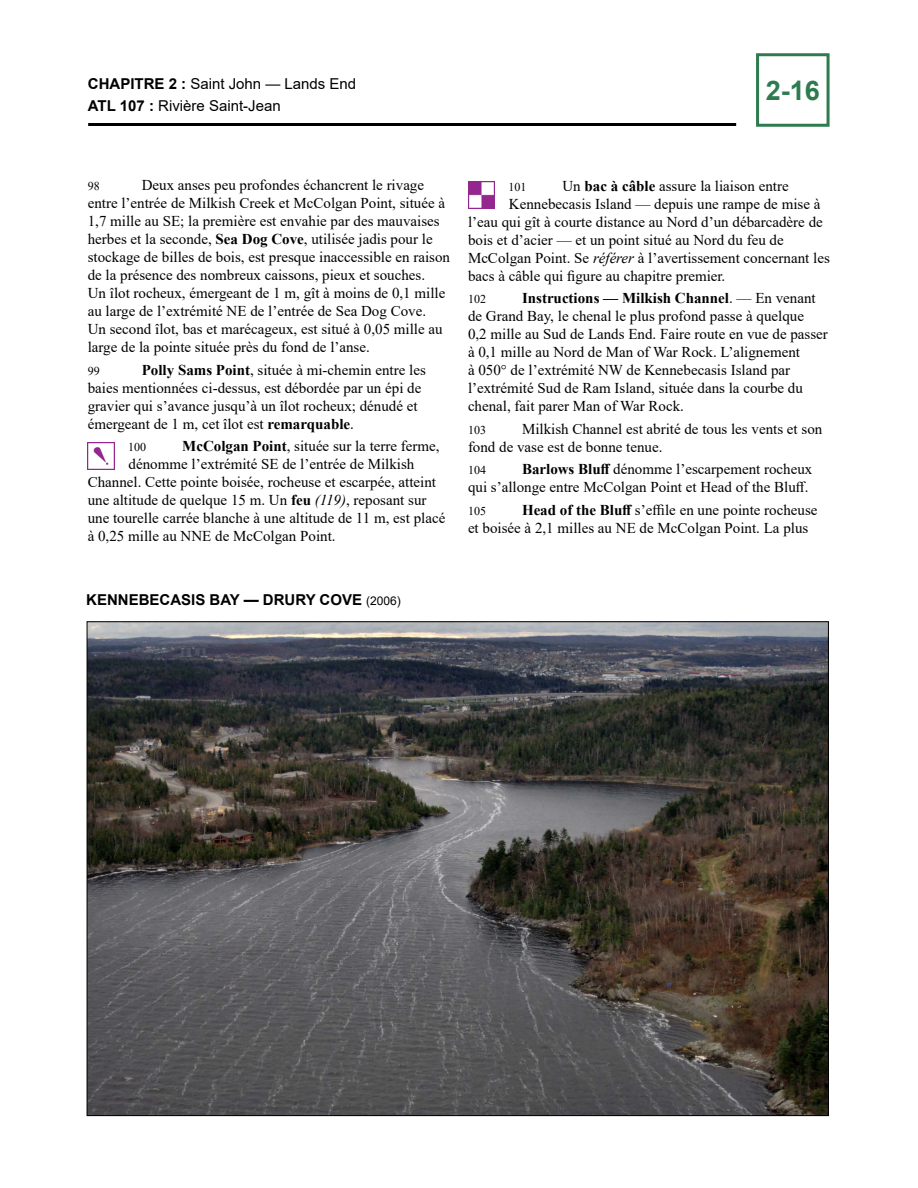
<style>
.page{position:relative;width:918px;height:1188px;background:#fff}
.page>*{position:absolute;margin:0;border:0;box-sizing:border-box;transform-origin:0 0}
.t1{font:700 27px "Arial";color:#2d7b4f}
.Para_1_Nested{font:15px/18px "Times New Roman";color:#000}
.Para_1_Nested_1_picto{font:15px "Times New Roman";color:#000}
.t2{font:15px/21.6px "Arial";color:#000}
.t3{font:700 15px "Arial";color:#000}
.Para_1_Nested-2{font:12px "Times New Roman";color:#000}
.Para_1_Nested_1_picto-2{font:12px "Times New Roman";color:#000}
.s1{font-weight:700}
.s2{font-style:italic}
.s3{font-weight:400;font-size:12px}
</style>
<div class="page">
<hr style="left:88px;top:123px;width:648px;height:3px;background:#000">
<div style="left:756px;top:53px;width:74px;height:74px;border:3px solid #2d7b4f"></div>
<img style="left:88px;top:442px;width:27px;height:27px">
<img style="left:468px;top:182px;width:27px;height:27px">
<img style="left:89px;top:623px;width:738px;height:491px">
<p class="t2" style="left:88px;top:73px;width:270px"><span class="s1">CHAPITRE 2 :</span> Saint John — Lands End<br><span class="s1">ATL 107 :</span> Rivière Saint-Jean</p>
<h1 class="t1" style="left:766px;top:71px;width:56px">2-16</h1>
<p class="Para_1_Nested" style="left:88px;top:176px;width:364px;text-indent:54px">Deux anses peu profondes échancrent le rivage entre l’entrée de Milkish Creek et McColgan Point, située à 1,7 mille au SE; la première est envahie par des mauvaises herbes et la seconde, <span class="s1">Sea Dog Cove</span>, utilisée jadis pour le stockage de billes de bois, est presque inaccessible en raison de la présence des nombreux caissons, pieux et souches.<br>Un îlot rocheux, émergeant de 1 m, gît à moins de 0,1 mille au large de l’extrémité NE de l’entrée de Sea Dog Cove.<br>Un second îlot, bas et marécageux, est situé à 0,05 mille au large de la pointe située près du fond de l’anse.</p>
<p class="Para_1_Nested-2" style="left:88px;top:362px;width:13px">99</p>
<p class="Para_1_Nested-2" style="left:88px;top:178px;width:13px">98</p>
<p class="Para_1_Nested" style="left:88px;top:360px;width:340px;text-indent:54px"><span class="s1">Polly Sams Point</span>, située à mi-chemin entre les baies mentionnées ci-dessus, est débordée par un épi de gravier qui s’avance jusqu’à un îlot rocheux; dénudé et émergeant de 1 m, cet îlot est <span class="s1">remarquable</span>.</p>
<p class="Para_1_Nested_1_picto-2" style="left:128px;top:439px;width:19px">100</p>
<p class="Para_1_Nested_1_picto" style="left:182px;top:436px;width:259px"><span class="s1">McColgan Point</span>, située sur la terre ferme,</p>
<p class="Para_1_Nested_1_picto" style="left:129px;top:454px;width:287px">dénomme l’extrémité SE de l’entrée de Milkish</p>
<p class="Para_1_Nested_1_picto" style="left:88px;top:472px;width:350px">Channel. Cette pointe boisée, rocheuse et escarpée, atteint</p>
<p class="Para_1_Nested_1_picto" style="left:88px;top:490px;width:340px">une altitude de quelque 15 m. Un <span class="s1">feu</span> <span class="s2">(119)</span>, reposant sur</p>
<p class="Para_1_Nested_1_picto" style="left:88px;top:508px;width:359px">une tourelle carrée blanche à une altitude de 11 m, est placé</p>
<p class="Para_1_Nested_1_picto" style="left:88px;top:526px;width:249px">à 0,25 mille au NNE de McColgan Point.</p>
<p class="Para_1_Nested_1_picto-2" style="left:508px;top:178px;width:19px">101</p>
<p class="Para_1_Nested_1_picto" style="left:562px;top:175px;width:228px">Un <span class="s1">bac à câble</span> assure la liaison entre</p>
<p class="Para_1_Nested_1_picto" style="left:509px;top:193px;width:313px">Kennebecasis Island — depuis une rampe de mise à</p>
<p class="Para_1_Nested_1_picto" style="left:468px;top:211px;width:356px">l’eau qui gît à courte distance au Nord d’un débarcadère de</p>
<p class="Para_1_Nested_1_picto" style="left:468px;top:229px;width:317px">bois et d’acier — et un point situé au Nord du feu de</p>
<p class="Para_1_Nested_1_picto" style="left:468px;top:247px;width:363px">McColgan Point. Se <span class="s2">référer</span> à l’avertissement concernant les</p>
<p class="Para_1_Nested_1_picto" style="left:468px;top:265px;width:259px">bacs à câble qui figure au chapitre premier.</p>
<p class="Para_1_Nested-2" style="left:468px;top:291px;width:19px">102</p>
<p class="Para_1_Nested" style="left:468px;top:289px;width:361px;text-indent:54px"><span class="s1">Instructions — Milkish Channel</span>. — En venant de Grand Bay, le chenal le plus profond passe à quelque<br>0,2 mille au Sud de Lands End. Faire route en vue de passer à 0,1 mille au Nord de Man of War Rock. L’alignement<br>à 050° de l’extrémité NW de Kennebecasis Island par l’extrémité Sud de Ram Island, située dans la courbe du chenal, fait parer Man of War Rock.</p>
<p class="Para_1_Nested-2" style="left:468px;top:421px;width:19px">103</p>
<p class="Para_1_Nested" style="left:468px;top:419px;width:356px;text-indent:54px">Milkish Channel est abrité de tous les vents et son fond de vase est de bonne tenue.</p>
<p class="Para_1_Nested-2" style="left:468px;top:462px;width:19px">104</p>
<p class="Para_1_Nested" style="left:468px;top:460px;width:346px;text-align:right"><span class="s1">Barlows Bluff</span> dénomme l’escarpement rocheux<br>qui s’allonge entre McColgan Point et Head of the Bluff.</p>
<p class="Para_1_Nested-2" style="left:468px;top:502px;width:19px">105</p>
<p class="Para_1_Nested" style="left:468px;top:500px;width:351px;text-indent:54px"><span class="s1">Head of the Bluff</span> s’effile en une pointe rocheuse et boisée à 2,1 milles au NE de McColgan Point. La plus</p>
<p class="t3" style="left:86px;top:589px;width:316px">KENNEBECASIS BAY — DRURY COVE <span class="s3">(2006)</span></p>
</div>
